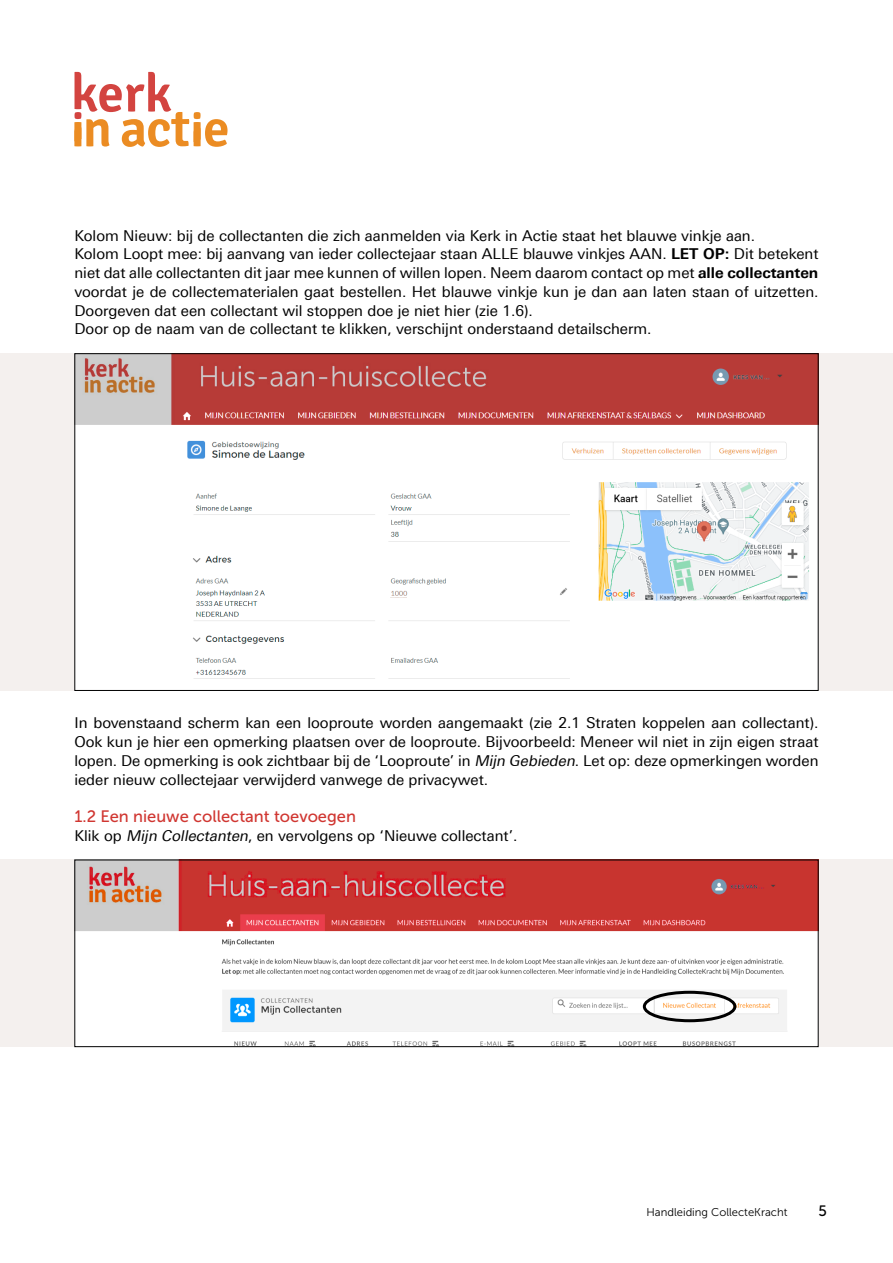
<style>
.page{position:relative;width:893px;height:1263px;background:#fff}
.page>*{position:absolute;margin:0;border:0;box-sizing:border-box;transform-origin:0 0}
.t1{font:16.5px "Museo Sans 500";color:#d03631}
.t2{font:15px/18.8px "Linotype Univers 430";color:#000}
.t3{font:15px "Museo Sans 500";color:#000}
.t4{font:11.25px "Museo Sans 300";color:#000}
.s1{font-family:"Linotype Univers 630";font-weight:700}
.s2{font-style:italic}
</style>
<div class="page">
<div style="left:0;top:353px;width:893px;height:338px;background:#f4f0ee"></div>
<div style="left:0;top:860px;width:893px;height:187px;background:#f4f0ee"></div>
<svg style="left:74px;top:72px;width:153px;height:75px"></svg>
<img style="left:76px;top:355px;width:741px;height:334px">
<img style="left:76px;top:862px;width:741px;height:183px">
<div style="left:74px;top:860px;width:745px;height:187px;border:1px solid #000"></div>
<div style="left:643px;top:991px;width:93px;height:31px;border:3px solid #000;border-radius:50%"></div>
<p class="t2" style="left:74px;top:226px;width:746px">Kolom Nieuw: bij de collectanten die zich aanmelden via Kerk in Actie staat het blauwe vinkje aan.<br>Kolom Loopt mee: bij aanvang van ieder collectejaar staan ALLE blauwe vinkjes AAN. <span class="s1">LET OP:</span> Dit betekent niet dat alle collectanten dit jaar mee kunnen of willen lopen. Neem daarom contact op met <span class="s1">alle collectanten </span>voordat je de collectematerialen gaat bestellen. Het blauwe vinkje kun je dan aan laten staan of uitzetten.<br>Doorgeven dat een collectant wil stoppen doe je niet hier (zie 1.6).<br>Door op de naam van de collectant te klikken, verschijnt onderstaand detailscherm.</p>
<p class="t2" style="left:74px;top:713px;width:746px;text-align:justify">In bovenstaand scherm kan een looproute worden aangemaakt (zie 2.1 Straten koppelen aan collectant).<br>Ook kun je hier een opmerking plaatsen over de looproute. Bijvoorbeeld: Meneer wil niet in zijn eigen straat lopen. De opmerking is ook zichtbaar bij de ‘Looproute’ in <span class="s2">Mijn Gebieden</span>. Let op: deze opmerkingen worden ieder nieuw collectejaar verwijderd vanwege de privacywet.</p>
<p class="t1" style="left:74px;top:807px;width:283px">1.2 Een nieuwe collectant toevoegen</p>
<p class="t2" style="left:74px;top:826px;width:445px">Klik op <span class="s2">Mijn Collectanten</span>, en vervolgens op ‘Nieuwe collectant’.</p>
<p class="t4" style="left:646px;top:1206px;width:143px">Handleiding CollecteKracht</p>
<p class="t3" style="left:819px;top:1202px;width:10px">5</p>
</div>
